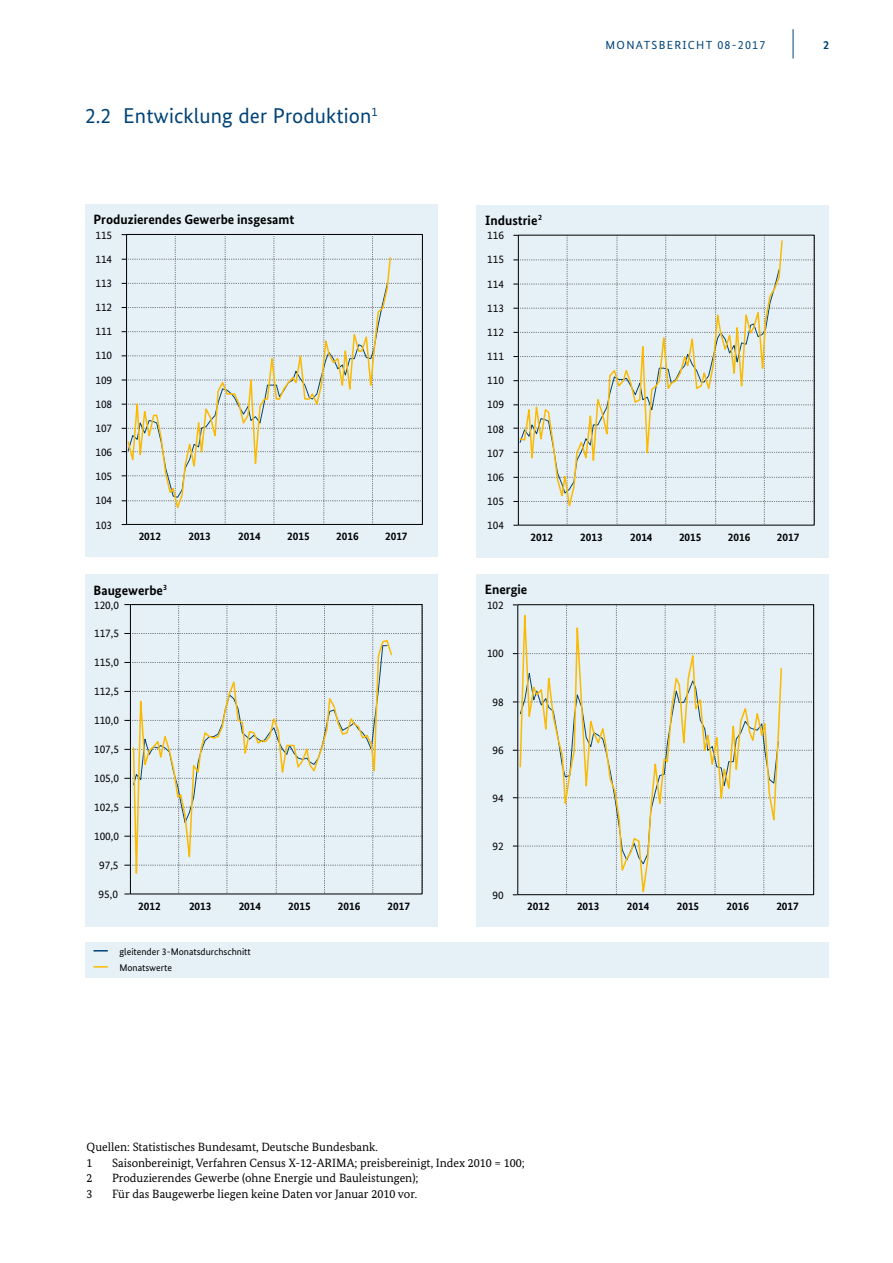
<style>
.page{position:relative;width:893px;height:1263px;background:#fff}
.page>*{position:absolute;margin:0;border:0;box-sizing:border-box;transform-origin:0 0}
.t1{font:21.3px "Bundes Sans";letter-spacing:.005em;color:#004377}
.t2{font:700 13.5px "Bundes Sans";color:#000}
.t3{font:12px/15.8px "Bundes Serif";color:#000}
.t4{font:700 12px "Bundes Sans Office";color:#004275}
.t5{font:11.7px "Bundes Sans";letter-spacing:.11em;color:#004377}
.t6{font:11.25px "Bundes Sans";color:#000}
.t7{font:700 11.25px "Bundes Sans";color:#000}
.t8{font:9.75px/16px "Bundes Sans";color:#000}
.s1{font-size:12px}
</style>
<div class="page">
<hr style="left:793px;top:29px;width:1px;height:30px;background:#004377">
<div style="left:85px;top:204px;width:353px;height:353px;background:#e5f0f7"></div>
<svg style="left:122px;top:234px;width:301px;height:291px"></svg>
<svg style="left:126px;top:256px;width:266px;height:257px"></svg>
<div style="left:477px;top:205px;width:352px;height:352px;background:#e5f0f7"></div>
<svg style="left:513px;top:235px;width:302px;height:291px"></svg>
<svg style="left:518px;top:239px;width:266px;height:274px"></svg>
<div style="left:85px;top:574px;width:353px;height:353px;background:#e5f0f7"></div>
<svg style="left:124px;top:604px;width:299px;height:290px"></svg>
<svg style="left:132px;top:639px;width:261px;height:256px"></svg>
<div style="left:476px;top:574px;width:353px;height:353px;background:#e5f0f7"></div>
<svg style="left:513px;top:604px;width:301px;height:291px"></svg>
<svg style="left:519px;top:605px;width:264px;height:290px"></svg>
<div style="left:85px;top:943px;width:744px;height:35px;background:#e5f0f7"></div>
<svg style="left:94px;top:950px;width:14px;height:1px"></svg>
<svg style="left:94px;top:966px;width:14px;height:1px"></svg>
<h1 class="t1" style="left:85px;top:103px;width:294px">2.2 Entwicklung der Produktion<sup>1</sup></h1>
<p class="t2" style="left:94px;top:211px;width:202px">Produzierendes Gewerbe insgesamt</p>
<p class="t6" style="left:95px;top:228px;width:18px">115</p>
<p class="t6" style="left:95px;top:252px;width:18px">114</p>
<p class="t6" style="left:95px;top:276px;width:18px">113</p>
<p class="t6" style="left:95px;top:300px;width:18px">112</p>
<p class="t6" style="left:95px;top:325px;width:18px">111</p>
<p class="t6" style="left:95px;top:349px;width:18px">110</p>
<p class="t6" style="left:95px;top:373px;width:18px">109</p>
<p class="t6" style="left:95px;top:397px;width:18px">108</p>
<p class="t6" style="left:95px;top:421px;width:18px">107</p>
<p class="t6" style="left:95px;top:445px;width:18px">106</p>
<p class="t6" style="left:95px;top:469px;width:18px">105</p>
<p class="t6" style="left:95px;top:494px;width:18px">104</p>
<p class="t6" style="left:95px;top:518px;width:18px">103</p>
<p class="t7" style="left:139px;top:529px;width:24px">2012</p>
<p class="t7" style="left:188px;top:529px;width:24px">2013</p>
<p class="t7" style="left:238px;top:529px;width:24px">2014</p>
<p class="t7" style="left:287px;top:529px;width:24px">2015</p>
<p class="t7" style="left:336px;top:529px;width:24px">2016</p>
<p class="t7" style="left:385px;top:529px;width:24px">2017</p>
<p class="t2" style="left:94px;top:582px;width:75px">Baugewerbe<sup>3</sup></p>
<p class="t6" style="left:94px;top:598px;width:27px">120,0</p>
<p class="t6" style="left:94px;top:627px;width:27px">117,5</p>
<p class="t6" style="left:94px;top:656px;width:27px">115,0</p>
<p class="t6" style="left:94px;top:685px;width:27px">112,5</p>
<p class="t6" style="left:94px;top:714px;width:27px">110,0</p>
<p class="t6" style="left:94px;top:743px;width:27px">107,5</p>
<p class="t6" style="left:94px;top:772px;width:27px">105,0</p>
<p class="t6" style="left:94px;top:800px;width:27px">102,5</p>
<p class="t6" style="left:94px;top:829px;width:27px">100,0</p>
<p class="t6" style="left:99px;top:858px;width:21px">97,5</p>
<p class="t6" style="left:99px;top:887px;width:21px">95,0</p>
<p class="t7" style="left:138px;top:899px;width:24px">2012</p>
<p class="t7" style="left:189px;top:899px;width:24px">2013</p>
<p class="t7" style="left:239px;top:899px;width:24px">2014</p>
<p class="t7" style="left:288px;top:899px;width:24px">2015</p>
<p class="t7" style="left:338px;top:899px;width:24px">2016</p>
<p class="t7" style="left:388px;top:899px;width:24px">2017</p>
<p class="t8" style="left:119px;top:943px;width:133px">gleitender 3-Monatsdurchschnitt<br>Monatswerte</p>
<p class="t5" style="left:606px;top:38px;width:161px">MONATSBERICHT <span class="s1">08-2017</span></p>
<p class="t4" style="left:823px;top:38px;width:7px">2</p>
<p class="t2" style="left:485px;top:212px;width:58px">Industrie<sup>2</sup></p>
<p class="t6" style="left:487px;top:229px;width:18px">116</p>
<p class="t6" style="left:487px;top:253px;width:18px">115</p>
<p class="t6" style="left:487px;top:277px;width:18px">114</p>
<p class="t6" style="left:487px;top:301px;width:18px">113</p>
<p class="t6" style="left:487px;top:325px;width:18px">112</p>
<p class="t6" style="left:487px;top:349px;width:18px">111</p>
<p class="t6" style="left:487px;top:373px;width:18px">110</p>
<p class="t6" style="left:487px;top:398px;width:18px">109</p>
<p class="t6" style="left:487px;top:422px;width:18px">108</p>
<p class="t6" style="left:487px;top:446px;width:18px">107</p>
<p class="t6" style="left:487px;top:470px;width:18px">106</p>
<p class="t6" style="left:487px;top:494px;width:18px">105</p>
<p class="t6" style="left:487px;top:518px;width:18px">104</p>
<p class="t7" style="left:530px;top:530px;width:24px">2012</p>
<p class="t7" style="left:580px;top:530px;width:24px">2013</p>
<p class="t7" style="left:630px;top:530px;width:24px">2014</p>
<p class="t7" style="left:679px;top:530px;width:24px">2015</p>
<p class="t7" style="left:728px;top:530px;width:24px">2016</p>
<p class="t7" style="left:777px;top:530px;width:24px">2017</p>
<p class="t2" style="left:485px;top:581px;width:44px">Energie</p>
<p class="t6" style="left:487px;top:598px;width:18px">102</p>
<p class="t6" style="left:487px;top:646px;width:18px">100</p>
<p class="t6" style="left:493px;top:695px;width:13px">98</p>
<p class="t6" style="left:493px;top:743px;width:13px">96</p>
<p class="t6" style="left:493px;top:791px;width:13px">94</p>
<p class="t6" style="left:493px;top:840px;width:13px">92</p>
<p class="t6" style="left:493px;top:888px;width:13px">90</p>
<p class="t7" style="left:527px;top:899px;width:24px">2012</p>
<p class="t7" style="left:577px;top:899px;width:24px">2013</p>
<p class="t7" style="left:627px;top:899px;width:24px">2014</p>
<p class="t7" style="left:677px;top:899px;width:24px">2015</p>
<p class="t7" style="left:726px;top:899px;width:24px">2016</p>
<p class="t7" style="left:776px;top:899px;width:24px">2017</p>
<p class="t3" style="left:87px;top:1139px;width:293px">Quellen: Statistisches Bundesamt, Deutsche Bundesbank.<br>1</p>
<p class="t3" style="left:112px;top:1154px;width:414px">Saisonbereinigt, Verfahren Census X-12-ARIMA; preisbereinigt, Index 2010 = 100;</p>
<p class="t3" style="left:87px;top:1170px;width:7px">2</p>
<p class="t3" style="left:112px;top:1170px;width:308px">Produzierendes Gewerbe (ohne Energie und Bauleistungen);</p>
<p class="t3" style="left:87px;top:1186px;width:7px">3</p>
<p class="t3" style="left:112px;top:1186px;width:307px">Für das Baugewerbe liegen keine Daten vor Januar 2010 vor.</p>
</div>
